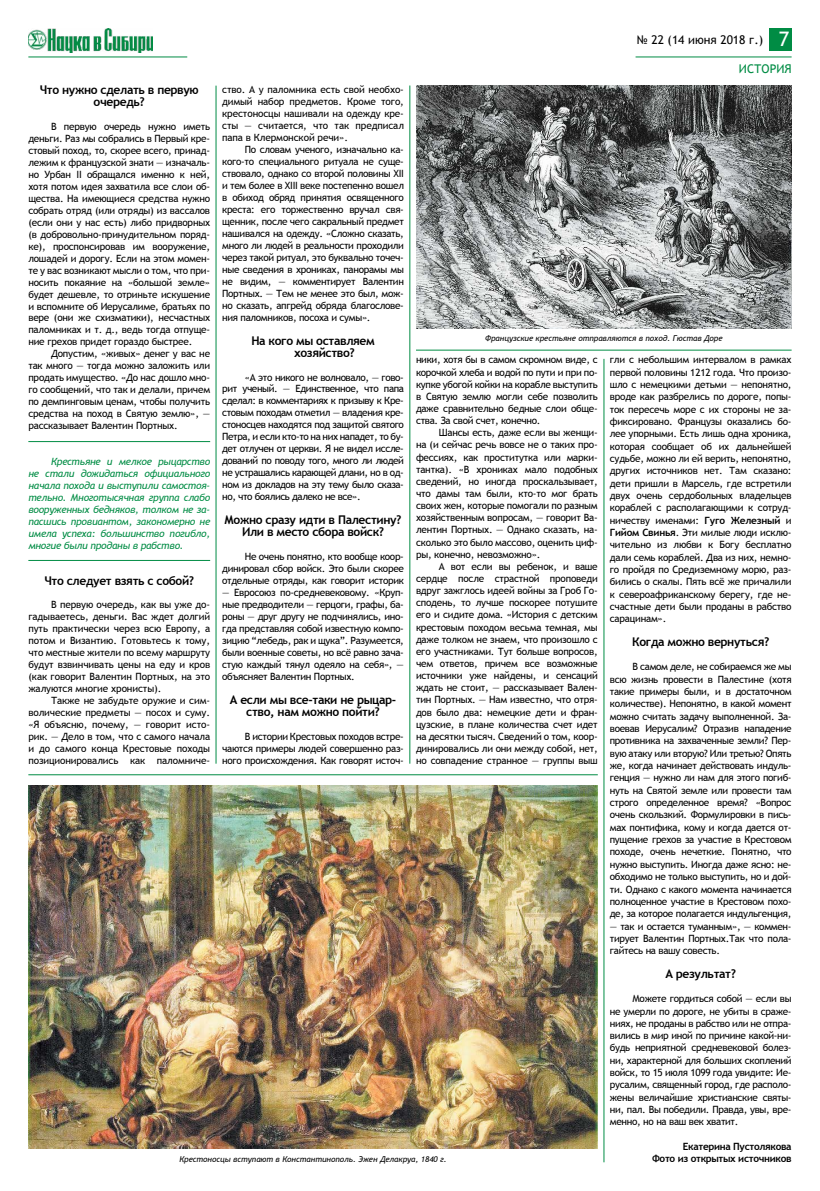
<style>
.page{position:relative;width:820px;height:1191px;background:#fff}
.page>*{position:absolute;margin:0;border:0;box-sizing:border-box;transform-origin:0 0}
.t1{font:700 12px/12px "Trebuchet MS";letter-spacing:-.03em;color:#000;text-align:center}
.t2{font:12px "Trebuchet MS";color:#000}
.t3{font:12px "Trebuchet MS";color:#008c44}
.t4{font:10px/12px "Trebuchet MS";letter-spacing:-.03em;color:#000;text-align:justify}
.t5{font:italic 10px/11.9px "Trebuchet MS";letter-spacing:-.02em;color:#008c44;text-align:justify}
.t6{font:700 10px "Trebuchet MS";letter-spacing:-.03em;color:#000}
.t7{font:italic 8px "Trebuchet MS";color:#000}
.s1{font-size:20px;color:#fff}
.s2{font-weight:700}
</style>
<div class="page">
<hr style="left:28px;top:57px;width:159px;height:1px;background:#008c44">
<div style="left:768px;top:28px;width:23px;height:23px;background:#008c44"></div>
<hr style="left:635px;top:57px;width:156px;height:1px;background:#008c44">
<img style="left:28px;top:28px;width:125px;height:25px">
<img style="left:28px;top:786px;width:569px;height:362px">
<img style="left:416px;top:86px;width:375px;height:242px">
<hr style="left:28px;top:441px;width:182px;height:1px;background:#008c44">
<hr style="left:28px;top:560px;width:182px;height:1px;background:#008c44">
<hr style="left:28px;top:774px;width:569px;height:1px;background:#008c44">
<hr style="left:416px;top:350px;width:375px;height:1px;background:#008c44">
<hr style="left:216px;top:86px;width:1px;height:677px;background:#008c44">
<hr style="left:409px;top:85px;width:1px;height:678px;background:#008c44">
<hr style="left:603px;top:359px;width:1px;height:803px;background:#008c44">
<p class="t1" style="left:40px;top:84px;width:160px">Что нужно сделать в первую очередь?</p>
<p class="t4" style="left:28px;top:121px;width:183px;text-indent:23px">В первую очередь нужно иметь деньги. Раз мы собрались в Первый кре&shy;стовый поход, то, скорее всего, принад&shy;лежим к французской знати — изначаль&shy;но Урбан II обращался именно к ней, хотя потом идея захватила все слои об&shy;щества. На имеющиеся средства нужно собрать отряд (или отряды) из вассалов (если они у нас есть) либо придворных (в добровольно-принудительном поряд&shy;ке), проспонсировав им вооружение, лошадей и дорогу. Если на этом момен&shy;те у вас возникают мысли о том, что при&shy;носить покаяние на «большой земле» будет дешевле, то отриньте искушение и вспомните об Иерусалиме, братьях по вере (они же схизматики), несчастных паломниках и т. д., ведь тогда отпуще&shy;ние грехов придет гораздо быстрее.</p>
<p class="t4" style="left:28px;top:348px;width:183px;text-indent:23px">Допустим, «живых» денег у вас не так много — тогда можно заложить или продать имущество. «До нас дошло мно&shy;го сообщений, что так и делали, причем по демпинговым ценам, чтобы получить средства на поход в Святую землю», — рассказывает Валентин Портных.</p>
<p class="t5" style="left:28px;top:455px;width:183px;text-indent:23px">Крестьяне и мелкое рыцарство не стали дожидаться официального начала похода и выступили самостоя&shy;тельно. Многотысячная группа слабо вооруженных бедняков, толком не за&shy;пасшись провиантом, закономерно не имела успеха: большинство погибло, многие были проданы в рабство.</p>
<p class="t1" style="left:44px;top:574px;width:151px">Что следует взять с собой?</p>
<p class="t4" style="left:28px;top:599px;width:183px;text-indent:23px">В первую очередь, как вы уже до&shy;гадываетесь, деньги. Вас ждет долгий путь практически через всю Европу, а потом и Византию. Готовьтесь к тому, что местные жители по всему маршруту будут взвинчивать цены на еду и кров (как говорит Валентин Портных, на это жалуются многие хронисты).</p>
<p class="t4" style="left:28px;top:694px;width:183px;text-indent:23px">Также не забудьте оружие и сим&shy;волические предметы — посох и суму. «Я объясню, почему, — говорит исто&shy;рик. — Дело в том, что с самого начала и до самого конца Крестовые походы позиционировались как паломниче-</p>
<p class="t4" style="left:222px;top:83px;width:183px">ство. А у паломника есть свой необхо&shy;димый набор предметов. Кроме того, крестоносцы нашивали на одежду кре&shy;сты — считается, что так предписал папа в Клермонской речи».</p>
<p class="t4" style="left:222px;top:143px;width:183px;text-indent:23px">По словам ученого, изначально ка&shy;кого-то специального ритуала не суще&shy;ствовало, однако со второй половины XII и тем более в XIII веке постепенно вошел в обиход обряд принятия освященного креста: его торжественно вручал свя&shy;щенник, после чего сакральный предмет нашивался на одежду. «Сложно сказать, много ли людей в реальности проходили через такой ритуал, это буквально точеч&shy;ные сведения в хрониках, панорамы мы не видим, — комментирует Валентин Портных. — Тем не менее это был, мож&shy;но сказать, апгрейд обряда благослове&shy;ния паломников, посоха и сумы».</p>
<p class="t1" style="left:294px;top:334px;width:82px;text-align:left;text-indent:-43px">На кого мы оставляем хозяйство?</p>
<p class="t4" style="left:222px;top:371px;width:183px;text-indent:23px">«А это никого не волновало, — гово&shy;рит ученый. — Единственное, что папа сделал: в комментариях к призыву к Кре&shy;стовым походам отметил — владения кре&shy;стоносцев находятся под защитой святого Петра, и если кто-то на них нападет, то бу&shy;дет отлучен от церкви. Я не видел иссле&shy;дований по поводу того, много ли людей не устрашались карающей длани, но в од&shy;ном из докладов на эту тему было сказа&shy;но, что боялись далеко не все».</p>
<p class="t1" style="left:224px;top:514px;width:178px">Можно сразу идти в Палестину?<br>Или в место сбора войск?</p>
<p class="t4" style="left:222px;top:550px;width:183px;text-indent:23px">Не очень понятно, кто вообще коор&shy;динировал сбор войск. Это были скорее отдельные отряды, как говорит историк</p>
<p class="t4" style="left:222px;top:586px;width:183px">— Евросоюз по-средневековому. «Круп&shy;ные предводители — герцоги, графы, ба&shy;роны — друг другу не подчинялись, ино&shy;гда представляя собой известную компо&shy;зицию “лебедь, рак и щука”. Разумеется, были военные советы, но всё равно зача&shy;стую каждый тянул одеяло на себя», — объясняет Валентин Портных.</p>
<p class="t1" style="left:230px;top:693px;width:168px">А если мы все-таки не рыцар&shy;ство, нам можно пойти?</p>
<p class="t4" style="left:222px;top:730px;width:183px;text-indent:23px">В истории Крестовых походов встре&shy;чаются примеры людей совершенно раз&shy;ного происхождения. Как говорят источ-</p>
<p class="t2" style="left:636px;top:32px;width:154px">№ 22 (14 июня 2018 г.) <span class="s1">7</span></p>
<p class="t3" style="left:738px;top:61px;width:54px">ИСТОРИЯ</p>
<p class="t7" style="left:485px;top:334px;width:239px">Французские крестьяне отправляются в поход. Гюстав Доре</p>
<p class="t4" style="left:416px;top:354px;width:183px">ники, хотя бы в самом скромном виде, с корочкой хлеба и водой по пути и при по&shy;купке убогой койки на корабле выступить в Святую землю могли себе позволить даже сравнительно бедные слои обще&shy;ства. За свой счет, конечно.</p>
<p class="t4" style="left:416px;top:426px;width:183px;text-indent:23px">Шансы есть, даже если вы женщи&shy;на (и сейчас речь вовсе не о таких про&shy;фессиях, как проститутка или марки&shy;тантка). «В хрониках мало подобных сведений, но иногда проскальзывает, что дамы там были, кто-то мог брать своих жен, которые помогали по разным хозяйственным вопросам, — говорит Ва&shy;лентин Портных. — Однако сказать, на&shy;сколько это было массово, оценить циф&shy;ры, конечно, невозможно».</p>
<p class="t4" style="left:416px;top:560px;width:183px;text-indent:23px">А вот если вы ребенок, и ваше сердце после страстной проповеди вдруг зажглось идеей войны за Гроб Го&shy;сподень, то лучше поскорее потушите его и сидите дома. «История с детским крестовым походом весьма темная, мы даже толком не знаем, что произошло с его участниками. Тут больше вопросов, чем ответов, причем все возможные источники уже найдены, и сенсаций ждать не стоит, — рассказывает Вален&shy;тин Портных. — Нам известно, что отря&shy;дов было два: немецкие дети и фран&shy;цузские, в плане количества счет идет на десятки тысяч. Сведений о том, коор&shy;динировались ли они между собой, нет, но совпадение странное — группы выш</p>
<p class="t4" style="left:609px;top:354px;width:183px;line-height:12.3px">гли с небольшим интервалом в рамках первой половины 1212 года. Что произо&shy;шло с немецкими детьми — непонятно, вроде как разбрелись по дороге, попы&shy;ток пересечь море с их стороны не за&shy;фиксировано. Французы оказались бо&shy;лее упорными. Есть лишь одна хроника, которая сообщает об их дальнейшей судьбе, можно ли ей верить, непонятно, других источников нет. Там сказано: дети пришли в Марсель, где встретили двух очень сердобольных владельцев кораблей с располагающими к сотруд&shy;ничеству именами: <span class="s2">Гуго Железный</span> и <span class="s2">Гийом Свинья</span>. Эти милые люди исклю&shy;чительно из любви к Богу бесплатно дали семь кораблей. Два из них, немно&shy;го пройдя по Средиземному морю, раз&shy;бились о скалы. Пять всё же причалили к североафриканскому берегу, где не&shy;счастные дети были проданы в рабство сарацинам».</p>
<p class="t1" style="left:632px;top:636px;width:139px">Когда можно вернуться?</p>
<p class="t4" style="left:609px;top:660px;width:183px;line-height:12.3px;text-indent:23px">В самом деле, не собираемся же мы всю жизнь провести в Палестине (хотя такие примеры были, и в достаточном количестве). Непонятно, в какой момент можно считать задачу выполненной. За&shy;воевав Иерусалим? Отразив нападение противника на захваченные земли? Пер&shy;вую атаку или вторую? Или третью? Опять же, когда начинает действовать индуль&shy;генция — нужно ли нам для этого погиб&shy;нуть на Святой земле или провести там строго определенное время? «Вопрос очень скользкий. Формулировки в пись&shy;мах понтифика, кому и когда дается от&shy;пущение грехов за участие в Крестовом походе, очень нечеткие. Понятно, что нужно выступить. Иногда даже ясно: не&shy;обходимо не только выступить, но и дой&shy;ти. Однако с какого момента начинается полноценное участие в Крестовом похо&shy;де, за которое полагается индульгенция,</p>
<p class="t4" style="left:609px;top:919px;width:183px;line-height:12.3px">— так и остается туманным», — коммен&shy;тирует Валентин Портных.Так что пола&shy;гайтесь на вашу совесть.</p>
<p class="t1" style="left:665px;top:967px;width:72px">А результат?</p>
<p class="t4" style="left:609px;top:992px;width:183px;line-height:12.3px;text-indent:23px">Можете гордиться собой — если вы не умерли по дороге, не убиты в сраже&shy;ниях, не проданы в рабство или не отпра&shy;вились в мир иной по причине какой-ни&shy;будь неприятной средневековой болез&shy;ни, характерной для больших скоплений войск, то 15 июля 1099 года увидите: Ие&shy;русалим, священный город, где располо&shy;жены величайшие христианские святы&shy;ни, пал. Вы победили. Правда, увы, вре&shy;менно, но на ваш век хватит.</p>
<p class="t6" style="left:682px;top:1139px;width:110px">Екатерина Пустолякова</p>
<p class="t7" style="left:179px;top:1154px;width:269px">Крестоносцы вступают в Константинополь. Эжен Делакруа, 1840 г.</p>
<p class="t6" style="left:651px;top:1151px;width:141px">Фото из открытых источников</p>
</div>
